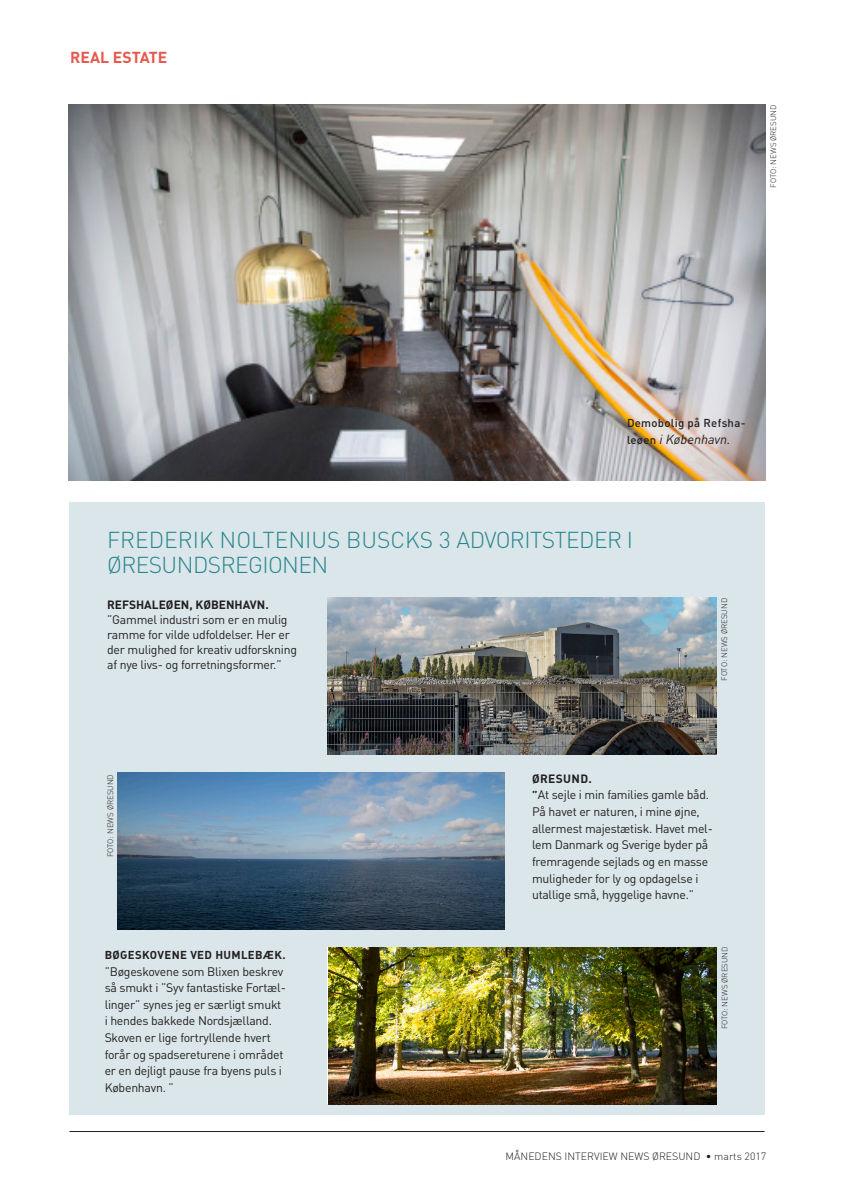
<style>
.page{position:relative;width:844px;height:1201px;background:#fff}
.page>*{position:absolute;margin:0;border:0;box-sizing:border-box;transform-origin:0 0}
.Rubrik_Din_Light{font:300 22.75px/24.5px "DIN";letter-spacing:-.025em;color:#29868f}
.t1{font:700 15.75px "DIN";color:#e5584d}
.Bildtext{font:italic 13.12px "DIN";color:#231f20}
.Bildtext-2{font:12.25px/16.6px "DIN";letter-spacing:-.02em;color:#231f20}
.Tabelltext{font:12.25px/14.9px "DIN";letter-spacing:-.02em;color:#231f20}
.Tabelltext-2{font:700 11.9px "DIN";color:#231f20}
.Bildtext-3{font:700 11.9px "DIN";letter-spacing:.03em;color:#231f20}
.Bildtext-4{font:700 11.38px "DIN";letter-spacing:.03em;color:#231f20}
.Bildtext-5{font:500 11.38px "DIN";letter-spacing:.025em;color:#231f20}
.källa{font:300 10.5px "DIN";color:#231f20}
.Fotobyline{font:300 7.88px "DIN";color:#231f20}
.s1{font-weight:500;font-style:normal;font-size:11.38px}
.s2{font-weight:700;font-size:11.38px}
</style>
<div class="page">
<hr style="left:69px;top:1131px;width:695px;height:1px;background:#231f20">
<div style="left:69px;top:502px;width:695px;height:613px;background:#dae6e9"></div>
<img style="left:327px;top:598px;width:389px;height:156px">
<img style="left:117px;top:773px;width:387px;height:156px">
<img style="left:328px;top:947px;width:388px;height:157px">
<img style="left:68px;top:104px;width:697px;height:376px">
<p class="t1" style="left:70px;top:47px;width:99px">REAL ESTATE</p>
<p class="Fotobyline" style="left:768px;top:187px;width:84px;rotate:-90deg">FOTO: NEWS ØRESUND</p>
<p class="Bildtext-5" style="left:626px;top:415px;width:120px">Demobolig på Refsha-</p>
<p class="Bildtext" style="left:626px;top:431px;width:105px"><span class="s1">leøen</span> i København.</p>
<p class="Rubrik_Din_Light" style="left:107px;top:527px;width:527px">FREDERIK NOLTENIUS BUSCKS 3 ADVORITSTEDER I<br>ØRESUNDSREGIONEN</p>
<p class="Tabelltext-2" style="left:107px;top:597px;width:163px">REFSHALEØEN, KØBENHAVN.</p>
<p class="Tabelltext" style="left:107px;top:612px;width:191px">”Gammel industri som er en mulig ramme for vilde udfoldelser. Her er der mulighed for kreativ udforskning af nye livs- og forretningsformer.”</p>
<p class="Fotobyline" style="left:719px;top:681px;width:84px;rotate:-90deg">FOTO: NEWS ØRESUND</p>
<p class="Fotobyline" style="left:106px;top:857px;width:84px;rotate:-90deg">FOTO: NEWS ØRESUND</p>
<p class="Bildtext-4" style="left:105px;top:947px;width:182px">BØGESKOVENE VED HUMLEBÆK.</p>
<p class="Bildtext-2" style="left:105px;top:962px;width:183px">”Bøgeskovene som Blixen beskrev så smukt i ”Syv fantastiske Fortæl&shy;linger” synes jeg er særligt smukt i hendes bakkede Nordsjælland.<br>Skoven er lige fortryllende hvert forår og spadsereturene i området er en dejligt pause fra byens puls i<br>København. ”</p>
<p class="Bildtext-3" style="left:532px;top:770px;width:61px">ØRESUND.</p>
<p class="Bildtext-2" style="left:532px;top:786px;width:182px"><span class="s2">”</span>At sejle i min families gamle båd.<br>På havet er naturen, i mine øjne, allermest majestætisk. Havet mel&shy;lem Danmark og Sverige byder på fremragende sejlads og en masse muligheder for ly og opdagelse i utallige små, hyggelige havne.”</p>
<p class="Fotobyline" style="left:719px;top:1029px;width:84px;rotate:-90deg">FOTO: NEWS ØRESUND</p>
<p class="källa" style="left:505px;top:1149px;width:262px">MÅNEDENS INTERVIEW NEWS ØRESUND • marts 2017</p>
</div>
